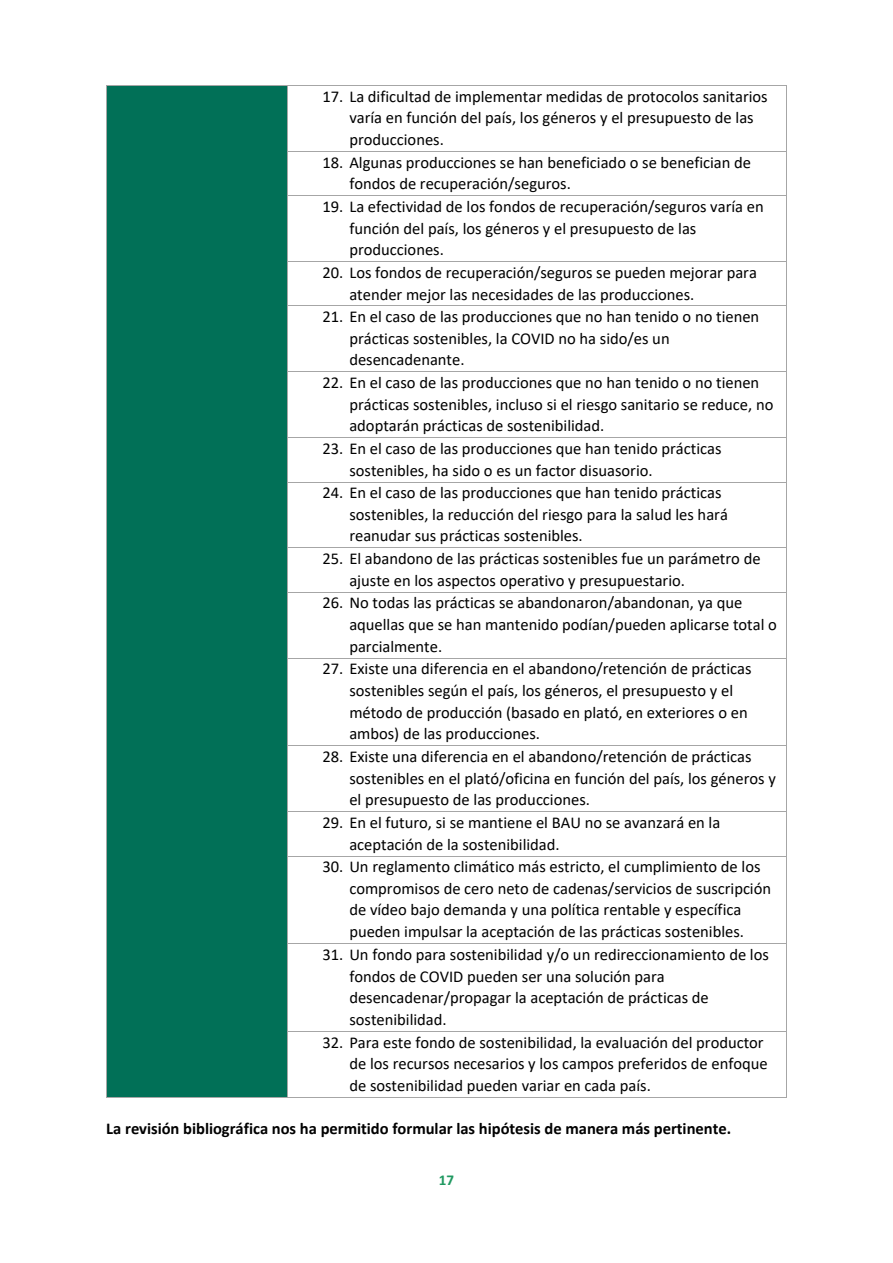
<style>
.page{position:relative;width:893px;height:1263px;background:#fff}
.page>*{position:absolute;margin:0;border:0;box-sizing:border-box;transform-origin:0 0}
.t1{font:16.5px/21.8px "Calibri";color:#000}
.t2{font:700 16.5px "Calibri";color:#000}
.t3{font:700 15.15px "Calibri";color:#209961}
</style>
<div class="page">
<div style="left:107px;top:86px;width:180px;height:65px;background:#017057"></div>
<hr style="left:107px;top:85px;width:180px;height:1px;background:#a6a6a6">
<hr style="left:287px;top:85px;width:499px;height:1px;background:#a6a6a6">
<hr style="left:106px;top:86px;width:1px;height:65px;background:#a6a6a6">
<hr style="left:287px;top:86px;width:1px;height:65px;background:#a6a6a6">
<hr style="left:786px;top:86px;width:1px;height:65px;background:#a6a6a6">
<div style="left:107px;top:151px;width:180px;height:44px;background:#017057"></div>
<hr style="left:287px;top:151px;width:499px;height:1px;background:#a6a6a6">
<hr style="left:106px;top:152px;width:1px;height:43px;background:#a6a6a6">
<hr style="left:287px;top:152px;width:1px;height:43px;background:#a6a6a6">
<hr style="left:786px;top:152px;width:1px;height:43px;background:#a6a6a6">
<div style="left:107px;top:195px;width:180px;height:66px;background:#017057"></div>
<hr style="left:287px;top:195px;width:499px;height:1px;background:#a6a6a6">
<hr style="left:106px;top:196px;width:1px;height:65px;background:#a6a6a6">
<hr style="left:287px;top:196px;width:1px;height:65px;background:#a6a6a6">
<hr style="left:786px;top:196px;width:1px;height:65px;background:#a6a6a6">
<div style="left:107px;top:261px;width:180px;height:44px;background:#017057"></div>
<hr style="left:287px;top:261px;width:499px;height:1px;background:#a6a6a6">
<hr style="left:106px;top:262px;width:1px;height:43px;background:#a6a6a6">
<hr style="left:287px;top:262px;width:1px;height:43px;background:#a6a6a6">
<hr style="left:786px;top:262px;width:1px;height:43px;background:#a6a6a6">
<div style="left:107px;top:305px;width:180px;height:67px;background:#017057"></div>
<hr style="left:287px;top:305px;width:499px;height:1px;background:#a6a6a6">
<hr style="left:106px;top:306px;width:1px;height:66px;background:#a6a6a6">
<hr style="left:287px;top:306px;width:1px;height:66px;background:#a6a6a6">
<hr style="left:786px;top:306px;width:1px;height:66px;background:#a6a6a6">
<div style="left:107px;top:372px;width:180px;height:65px;background:#017057"></div>
<hr style="left:287px;top:372px;width:499px;height:1px;background:#a6a6a6">
<hr style="left:106px;top:372px;width:1px;height:65px;background:#a6a6a6">
<hr style="left:287px;top:372px;width:1px;height:65px;background:#a6a6a6">
<hr style="left:786px;top:372px;width:1px;height:65px;background:#a6a6a6">
<div style="left:107px;top:437px;width:180px;height:45px;background:#017057"></div>
<hr style="left:287px;top:437px;width:499px;height:1px;background:#a6a6a6">
<hr style="left:106px;top:438px;width:1px;height:44px;background:#a6a6a6">
<hr style="left:287px;top:438px;width:1px;height:44px;background:#a6a6a6">
<hr style="left:786px;top:438px;width:1px;height:44px;background:#a6a6a6">
<div style="left:107px;top:482px;width:180px;height:66px;background:#017057"></div>
<hr style="left:287px;top:482px;width:499px;height:1px;background:#a6a6a6">
<hr style="left:106px;top:482px;width:1px;height:66px;background:#a6a6a6">
<hr style="left:287px;top:482px;width:1px;height:66px;background:#a6a6a6">
<hr style="left:786px;top:482px;width:1px;height:66px;background:#a6a6a6">
<div style="left:107px;top:548px;width:180px;height:44px;background:#017057"></div>
<hr style="left:287px;top:548px;width:499px;height:1px;background:#a6a6a6">
<hr style="left:106px;top:548px;width:1px;height:44px;background:#a6a6a6">
<hr style="left:287px;top:548px;width:1px;height:44px;background:#a6a6a6">
<hr style="left:786px;top:548px;width:1px;height:44px;background:#a6a6a6">
<div style="left:107px;top:592px;width:180px;height:66px;background:#017057"></div>
<hr style="left:287px;top:592px;width:499px;height:1px;background:#a6a6a6">
<hr style="left:106px;top:593px;width:1px;height:65px;background:#a6a6a6">
<hr style="left:287px;top:593px;width:1px;height:65px;background:#a6a6a6">
<hr style="left:786px;top:593px;width:1px;height:65px;background:#a6a6a6">
<div style="left:107px;top:658px;width:180px;height:88px;background:#017057"></div>
<hr style="left:287px;top:658px;width:499px;height:1px;background:#a6a6a6">
<hr style="left:106px;top:658px;width:1px;height:88px;background:#a6a6a6">
<hr style="left:287px;top:658px;width:1px;height:88px;background:#a6a6a6">
<hr style="left:786px;top:658px;width:1px;height:88px;background:#a6a6a6">
<div style="left:107px;top:746px;width:180px;height:65px;background:#017057"></div>
<hr style="left:287px;top:746px;width:499px;height:1px;background:#a6a6a6">
<hr style="left:106px;top:746px;width:1px;height:65px;background:#a6a6a6">
<hr style="left:287px;top:746px;width:1px;height:65px;background:#a6a6a6">
<hr style="left:786px;top:746px;width:1px;height:65px;background:#a6a6a6">
<div style="left:107px;top:811px;width:180px;height:45px;background:#017057"></div>
<hr style="left:287px;top:811px;width:499px;height:1px;background:#a6a6a6">
<hr style="left:106px;top:812px;width:1px;height:44px;background:#a6a6a6">
<hr style="left:287px;top:812px;width:1px;height:44px;background:#a6a6a6">
<hr style="left:786px;top:812px;width:1px;height:44px;background:#a6a6a6">
<div style="left:107px;top:856px;width:180px;height:87px;background:#017057"></div>
<hr style="left:287px;top:856px;width:499px;height:1px;background:#a6a6a6">
<hr style="left:106px;top:856px;width:1px;height:87px;background:#a6a6a6">
<hr style="left:287px;top:856px;width:1px;height:87px;background:#a6a6a6">
<hr style="left:786px;top:856px;width:1px;height:87px;background:#a6a6a6">
<div style="left:107px;top:943px;width:180px;height:88px;background:#017057"></div>
<hr style="left:287px;top:943px;width:499px;height:1px;background:#a6a6a6">
<hr style="left:106px;top:944px;width:1px;height:87px;background:#a6a6a6">
<hr style="left:287px;top:944px;width:1px;height:87px;background:#a6a6a6">
<hr style="left:786px;top:944px;width:1px;height:87px;background:#a6a6a6">
<div style="left:107px;top:1031px;width:180px;height:66px;background:#017057"></div>
<hr style="left:287px;top:1031px;width:499px;height:1px;background:#a6a6a6">
<hr style="left:106px;top:1032px;width:1px;height:65px;background:#a6a6a6">
<hr style="left:107px;top:1097px;width:180px;height:1px;background:#a6a6a6">
<hr style="left:287px;top:1032px;width:1px;height:65px;background:#a6a6a6">
<hr style="left:287px;top:1097px;width:499px;height:1px;background:#a6a6a6">
<hr style="left:786px;top:1032px;width:1px;height:65px;background:#a6a6a6">
<p class="t1" style="left:349px;top:85px;width:420px;text-indent:-27px">17. La dificultad de implementar medidas de protocolos sanitarios varía en función del país, los géneros y el presupuesto de las producciones.</p>
<p class="t1" style="left:349px;top:151px;width:403px;text-indent:-27px">18. Algunas producciones se han beneficiado o se benefician de fondos de recuperación/seguros.</p>
<p class="t1" style="left:349px;top:195px;width:416px;text-indent:-27px">19. La efectividad de los fondos de recuperación/seguros varía en función del país, los géneros y el presupuesto de las producciones.</p>
<p class="t1" style="left:349px;top:261px;width:409px;text-indent:-27px">20. Los fondos de recuperación/seguros se pueden mejorar para atender mejor las necesidades de las producciones.</p>
<p class="t1" style="left:349px;top:305px;width:411px;text-indent:-27px">21. En el caso de las producciones que no han tenido o no tienen prácticas sostenibles, la COVID no ha sido/es un desencadenante.</p>
<p class="t1" style="left:349px;top:372px;width:425px;text-indent:-27px">22. En el caso de las producciones que no han tenido o no tienen prácticas sostenibles, incluso si el riesgo sanitario se reduce, no adoptarán prácticas de sostenibilidad.</p>
<p class="t1" style="left:349px;top:438px;width:373px;text-indent:-27px">23. En el caso de las producciones que han tenido prácticas sostenibles, ha sido o es un factor disuasorio.</p>
<p class="t1" style="left:349px;top:482px;width:380px;text-indent:-27px">24. En el caso de las producciones que han tenido prácticas sostenibles, la reducción del riesgo para la salud les hará reanudar sus prácticas sostenibles.</p>
<p class="t1" style="left:349px;top:548px;width:412px;text-indent:-27px">25. El abandono de las prácticas sostenibles fue un parámetro de ajuste en los aspectos operativo y presupuestario.</p>
<p class="t1" style="left:349px;top:592px;width:429px;text-indent:-27px">26. No todas las prácticas se abandonaron/abandonan, ya que aquellas que se han mantenido podían/pueden aplicarse total o parcialmente.</p>
<p class="t1" style="left:349px;top:658px;width:404px;text-indent:-27px">27. Existe una diferencia en el abandono/retención de prácticas sostenibles según el país, los géneros, el presupuesto y el método de producción (basado en plató, en exteriores o en ambos) de las producciones.</p>
<p class="t1" style="left:349px;top:746px;width:428px;text-indent:-27px">28. Existe una diferencia en el abandono/retención de prácticas sostenibles en el plató/oficina en función del país, los géneros y el presupuesto de las producciones.</p>
<p class="t1" style="left:349px;top:812px;width:372px;text-indent:-27px">29. En el futuro, si se mantiene el BAU no se avanzará en la aceptación de la sostenibilidad.</p>
<p class="t1" style="left:349px;top:856px;width:423px;text-indent:-27px">30. Un reglamento climático más estricto, el cumplimiento de los compromisos de cero neto de cadenas/servicios de suscripción de vídeo bajo demanda y una política rentable y específica pueden impulsar la aceptación de las prácticas sostenibles.</p>
<p class="t1" style="left:349px;top:943px;width:421px;text-indent:-27px">31. Un fondo para sostenibilidad y/o un redireccionamiento de los fondos de COVID pueden ser una solución para desencadenar/propagar la aceptación de prácticas de sostenibilidad.</p>
<p class="t1" style="left:349px;top:1031px;width:420px;text-indent:-27px">32. Para este fondo de sostenibilidad, la evaluación del productor de los recursos necesarios y los campos preferidos de enfoque de sostenibilidad pueden variar en cada país.</p>
<p class="t2" style="left:106px;top:1118px;width:626px">La revisión bibliográfica nos ha permitido formular las hipótesis de manera más pertinente.</p>
<p class="t3" style="left:439px;top:1171px;width:17px">17</p>
</div>
